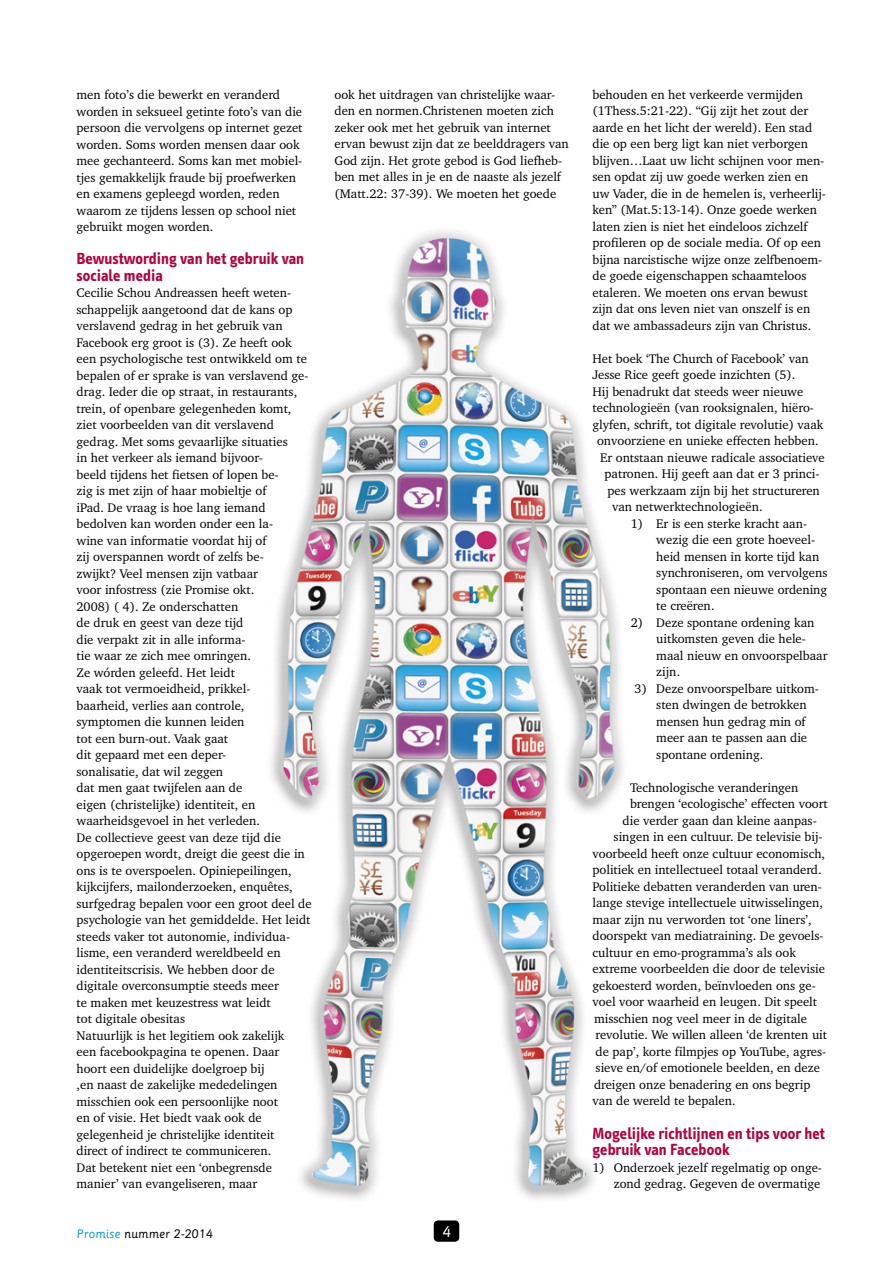
<style>
.page{position:relative;width:893px;height:1263px;background:#fff}
.page>*{position:absolute;margin:0;border:0;box-sizing:border-box;transform-origin:0 0}
.t1{font:700 16.5px/16.5px "Info Text";color:#b4003f}
.t2{font:15px "Sassoon Primary";color:#fff}
.t3{font:12.75px/16.5px "Charter IT Cby BT";color:#000}
.t4{font:12px "Sassoon Primary";color:#000}
.s1{color:#009cdb}
</style>
<div class="page">
<div style="left:434px;top:1220px;width:25px;height:22px;background:#000;border-radius:4px"></div>
<img style="left:271px;top:231px;width:352px;height:968px">
<p class="t3" style="left:77px;top:86px;width:227px">men foto’s die bewerkt en veranderd worden in seksueel getinte foto’s van die persoon die vervolgens op internet gezet worden. Soms worden mensen daar ook mee gechanteerd. Soms kan met mobiel&shy;tjes gemakkelijk fraude bij proefwerken en examens gepleegd worden, reden waarom ze tijdens lessen op school niet gebruikt mogen worden.</p>
<p class="t1" style="left:77px;top:250px;width:229px">Bewustwording van het gebruik van sociale media</p>
<p class="t3" style="left:77px;top:284px;width:237px">Cecilie Schou Andreassen heeft weten&shy;schappelijk aangetoond dat de kans op verslavend gedrag in het gebruik van Facebook erg groot is (3). Ze heeft ook een psychologische test ontwikkeld om te bepalen of er sprake is van verslavend ge&shy;drag. Ieder die op straat, in restaurants, trein, of openbare gelegenheden komt, ziet voorbeelden van dit verslavend gedrag. Met soms gevaarlijke situaties<br>in het verkeer als iemand bijvoor-<br>beeld tijdens het fietsen of lopen be-<br>zig is met zijn of haar mobieltje of<br>iPad. De vraag is hoe lang iemand bedolven kan worden onder een la-<br>wine van informatie voordat hij of<br>zij overspannen wordt of zelfs be-<br>zwijkt? Veel mensen zijn vatbaar<br>voor infostress (zie Promise okt.<br>2008) ( 4). Ze onderschatten<br>de druk en geest van deze tijd<br>die verpakt zit in alle informa-<br>tie waar ze zich mee omringen.<br>Ze wórden geleefd. Het leidt<br>vaak tot vermoeidheid, prikkel-<br>baarheid, verlies aan controle, symptomen die kunnen leiden<br>tot een burn-out. Vaak gaat<br>dit gepaard met een deper-<br>sonalisatie, dat wil zeggen<br>dat men gaat twijfelen aan de<br>eigen (christelijke) identiteit, en waarheidsgevoel in het verleden.<br>De collectieve geest van deze tijd die opgeroepen wordt, dreigt die geest die in ons is te overspoelen. Opiniepeilingen, kijkcijfers, mailonderzoeken, enquêtes, surfgedrag bepalen voor een groot deel de psychologie van het gemiddelde. Het leidt steeds vaker tot autonomie, individua&shy;lisme, een veranderd wereldbeeld en identiteitscrisis. We hebben door de digitale overconsumptie steeds meer<br>te maken met keuzestress wat leidt<br>tot digitale obesitas<br>Natuurlijk is het legitiem ook zakelijk<br>een facebookpagina te openen. Daar hoort een duidelijke doelgroep bij<br>,en naast de zakelijke mededelingen misschien ook een persoonlijke noot<br>en of visie. Het biedt vaak ook de gelegenheid je christelijke identiteit<br>direct of indirect te communiceren.<br>Dat betekent niet een ‘onbegrensde manier’ van evangeliseren, maar</p>
<p class="t3" style="left:334px;top:86px;width:236px">ook het uitdragen van christelijke waar&shy;den en normen.Christenen moeten zich zeker ook met het gebruik van internet ervan bewust zijn dat ze beelddragers van God zijn. Het grote gebod is God liefheb&shy;ben met alles in je en de naaste als jezelf (Matt.22: 37-39). We moeten het goede</p>
<p class="t3" style="left:592px;top:86px;width:235px">behouden en het verkeerde vermijden (1Thess.5:21-22). “Gij zijt het zout der aarde en het licht der wereld). Een stad die op een berg ligt kan niet verborgen blijven…Laat uw licht schijnen voor men&shy;sen opdat zij uw goede werken zien en uw Vader, die in de hemelen is, verheerlij&shy;ken” (Mat.5:13-14). Onze goede werken laten zien is niet het eindeloos zichzelf profileren op de sociale media. Of op een bijna narcistische wijze onze zelfbenoem&shy;de goede eigenschappen schaamteloos etaleren. We moeten ons ervan bewust zijn dat ons leven niet van onszelf is en dat we ambassadeurs zijn van Christus.</p>
<p class="t3" style="left:592px;top:350px;width:218px">Het boek ‘The Church of Facebook’ van</p>
<p class="t3" style="left:592px;top:366px;width:204px">Jesse Rice geeft goede inzichten (5).</p>
<p class="t3" style="left:592px;top:383px;width:212px">Hij benadrukt dat steeds weer nieuwe</p>
<p class="t3" style="left:592px;top:399px;width:223px">technologieën (van rooksignalen, hiëro-</p>
<p class="t3" style="left:592px;top:416px;width:232px">glyfen, schrift, tot digitale revolutie) vaak</p>
<p class="t3" style="left:597px;top:432px;width:223px">onvoorziene en unieke effecten hebben.</p>
<p class="t3" style="left:600px;top:449px;width:226px">Er ontstaan nieuwe radicale associatieve</p>
<p class="t3" style="left:605px;top:465px;width:216px">patronen. Hij geeft aan dat er 3 princi-</p>
<p class="t3" style="left:608px;top:482px;width:214px">pes werkzaam zijn bij het structureren</p>
<p class="t3" style="left:612px;top:498px;width:152px">van netwerktechnologieën.</p>
<p class="t3" style="left:656px;top:515px;width:173px;text-indent:-26px">1) Er is een sterke kracht aan&shy;wezig die een grote hoeveel&shy;heid mensen in korte tijd kan synchroniseren, om vervolgens spontaan een nieuwe ordening te creëren.</p>
<p class="t3" style="left:656px;top:614px;width:173px;text-indent:-26px">2) Deze spontane ordening kan uitkomsten geven die hele&shy;maal nieuw en onvoorspelbaar zijn.</p>
<p class="t3" style="left:656px;top:680px;width:164px;text-indent:-22px">3) Deze onvoorspelbare uitkom&shy;sten dwingen de betrokken mensen hun gedrag min of meer aan te passen aan die spontane ordening.</p>
<p class="t3" style="left:630px;top:779px;width:170px">Technologische veranderingen</p>
<p class="t3" style="left:630px;top:795px;width:199px">brengen ‘ecologische’ effecten voort</p>
<p class="t3" style="left:623px;top:812px;width:196px">die verder gaan dan kleine aanpas-</p>
<p class="t3" style="left:614px;top:828px;width:210px">singen in een cultuur. De televisie bij-</p>
<p class="t3" style="left:592px;top:845px;width:234px">voorbeeld heeft onze cultuur economisch,</p>
<p class="t3" style="left:592px;top:861px;width:231px">politiek en intellectueel totaal veranderd.</p>
<p class="t3" style="left:592px;top:878px;width:231px">Politieke debatten veranderden van uren-</p>
<p class="t3" style="left:592px;top:894px;width:232px">lange stevige intellectuele uitwisselingen,</p>
<p class="t3" style="left:592px;top:911px;width:221px">maar zijn nu verworden tot ‘one liners’,</p>
<p class="t3" style="left:592px;top:927px;width:233px">doorspekt van mediatraining. De gevoels-</p>
<p class="t3" style="left:592px;top:944px;width:205px">cultuur en emo-programma’s als ook</p>
<p class="t3" style="left:592px;top:960px;width:234px">extreme voorbeelden die door de televisie</p>
<p class="t3" style="left:592px;top:977px;width:225px">gekoesterd worden, beïnvloeden ons ge-</p>
<p class="t3" style="left:593px;top:993px;width:226px">voel voor waarheid en leugen. Dit speelt</p>
<p class="t3" style="left:594px;top:1010px;width:214px">misschien nog veel meer in de digitale</p>
<p class="t3" style="left:596px;top:1026px;width:233px">revolutie. We willen alleen ‘de krenten uit</p>
<p class="t3" style="left:596px;top:1043px;width:232px">de pap’, korte filmpjes op YouTube, agres-</p>
<p class="t3" style="left:596px;top:1059px;width:226px">sieve en/of emotionele beelden, en deze</p>
<p class="t3" style="left:594px;top:1076px;width:218px">dreigen onze benadering en ons begrip</p>
<p class="t3" style="left:593px;top:1092px;width:145px">van de wereld te bepalen.</p>
<p class="t1" style="left:592px;top:1125px;width:234px">Mogelijke richtlijnen en tips voor het gebruik van Facebook</p>
<p class="t3" style="left:592px;top:1159px;width:231px;text-align:right">1) Onderzoek jezelf regelmatig op onge&shy;zond gedrag. Gegeven de overmatige</p>
<p class="t4" style="left:77px;top:1226px;width:138px"><span class="s1">Promise</span> nummer 2-2014</p>
<p class="t2" style="left:442px;top:1222px;width:10px">4</p>
</div>
